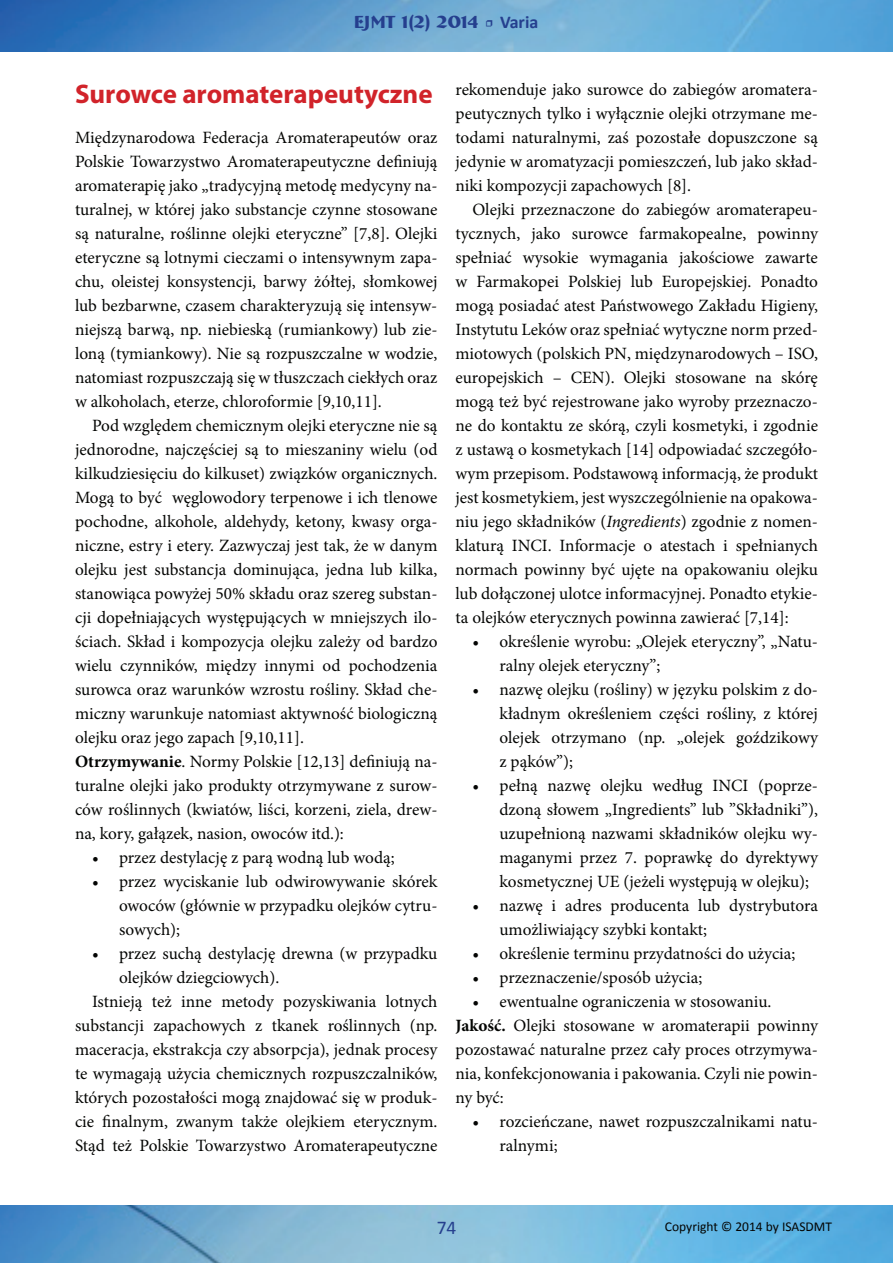
<style>
.page{position:relative;width:893px;height:1263px;background:#fff}
.page>*{position:absolute;margin:0;border:0;box-sizing:border-box;transform-origin:0 0}
.t1{font:700 27px "Myriad Pro";color:#d1232a}
.t2{font:19.5px "Calibri";color:#253f8e}
.t3{font:700 18px "Bremen BT";color:#253f8e}
.t4{font:17.25px/24px "Minion Pro";color:#040503;text-align:justify}
.t5{font:13.5px "Calibri";color:#040503}
.s1{font-family:"Minion Pro";font-weight:400}
.s2{font-family:"Calibri"}
.s3{font-weight:700}
.s4{font-style:italic}
</style>
<div class="page">
<img style="left:0;top:0;width:893px;height:52px">
<img style="left:0;top:1205px;width:893px;height:58px">
<p class="t3" style="left:354px;top:11px;width:186px">EJMT 1(2) 2014 <span class="s1">•</span> <span class="s2">Varia</span></p>
<h1 class="t1" style="left:75px;top:76px;width:359px">Surowce aromaterapeutyczne</h1>
<p class="t4" style="left:75px;top:126px;width:364px">Międzynarodowa Federacja Aromaterapeutów oraz Polskie Towarzystwo Aromaterapeutyczne definiują aromaterapię jako „tradycyjną metodę medycyny na&shy;turalnej, w której jako substancje czynne stosowane są naturalne, roślinne olejki eteryczne” [7,8]. Olejki eteryczne są lotnymi cieczami o intensywnym zapa&shy;chu, oleistej konsystencji, barwy żółtej, słomkowej lub bezbarwne, czasem charakteryzują się intensyw&shy;niejszą barwą, np. niebieską (rumiankowy) lub zie&shy;loną (tymiankowy). Nie są rozpuszczalne w wodzie, natomiast rozpuszczają się w tłuszczach ciekłych oraz w alkoholach, eterze, chloroformie [9,10,11].</p>
<p class="t4" style="left:75px;top:414px;width:364px;text-align:left;text-indent:17px">Pod względem chemicznym olejki eteryczne nie są jednorodne, najczęściej są to mieszaniny wielu (od kilkudziesięciu do kilkuset) związków organicznych.<br>Mogą to być węglowodory terpenowe i ich tlenowe pochodne, alkohole, aldehydy, ketony, kwasy orga&shy;niczne, estry i etery. Zazwyczaj jest tak, że w danym olejku jest substancja dominująca, jedna lub kilka, stanowiąca powyżej 50% składu oraz szereg substan&shy;cji dopełniających występujących w mniejszych ilo&shy;ściach. Skład i kompozycja olejku zależy od bardzo wielu czynników, między innymi od pochodzenia surowca oraz warunków wzrostu rośliny. Skład che&shy;miczny warunkuje natomiast aktywność biologiczną olejku oraz jego zapach [9,10,11].<br><span class="s3">Otrzymywanie</span>. Normy Polskie [12,13] definiują na&shy;turalne olejki jako produkty otrzymywane z surow&shy;ców roślinnych (kwiatów, liści, korzeni, ziela, drew&shy;na, kory, gałązek, nasion, owoców itd.):</p>
<p class="t4" style="left:92px;top:846px;width:304px">• przez destylację z parą wodną lub wodą;</p>
<p class="t4" style="left:119px;top:870px;width:320px;text-indent:-27px">• przez wyciskanie lub odwirowywanie skórek owoców (głównie w przypadku olejków cytru&shy;sowych);</p>
<p class="t4" style="left:92px;top:942px;width:347px">• przez suchą destylację drewna (w przypadku</p>
<p class="t4" style="left:119px;top:966px;width:162px">olejków dziegciowych).</p>
<p class="t4" style="left:92px;top:990px;width:347px">Istnieją też inne metody pozyskiwania lotnych</p>
<p class="t4" style="left:75px;top:1014px;width:364px">substancji zapachowych z tkanek roślinnych (np.</p>
<p class="t4" style="left:75px;top:1038px;width:364px">maceracja, ekstrakcja czy absorpcja), jednak procesy</p>
<p class="t4" style="left:75px;top:1062px;width:364px">te wymagają użycia chemicznych rozpuszczalników,</p>
<p class="t4" style="left:75px;top:1086px;width:364px">których pozostałości mogą znajdować się w produk-</p>
<p class="t4" style="left:75px;top:1110px;width:364px">cie finalnym, zwanym także olejkiem eterycznym.</p>
<p class="t4" style="left:75px;top:1134px;width:364px">Stąd też Polskie Towarzystwo Aromaterapeutyczne</p>
<p class="t4" style="left:455px;top:77px;width:364px">rekomenduje jako surowce do zabiegów aromatera&shy;peutycznych tylko i wyłącznie olejki otrzymane me&shy;todami naturalnymi, zaś pozostałe dopuszczone są jedynie w aromatyzacji pomieszczeń, lub jako skład&shy;niki kompozycji zapachowych [8].</p>
<p class="t4" style="left:455px;top:197px;width:364px;text-indent:17px">Olejki przeznaczone do zabiegów aromaterapeu&shy;tycznych, jako surowce farmakopealne, powinny spełniać wysokie wymagania jakościowe zawarte w Farmakopei Polskiej lub Europejskiej. Ponadto mogą posiadać atest Państwowego Zakładu Higieny, Instytutu Leków oraz spełniać wytyczne norm przed&shy;miotowych (polskich PN, międzynarodowych – ISO, europejskich – CEN). Olejki stosowane na skórę mogą też być rejestrowane jako wyroby przeznaczo&shy;ne do kontaktu ze skórą, czyli kosmetyki, i zgodnie z ustawą o kosmetykach [14] odpowiadać szczegóło&shy;wym przepisom. Podstawową informacją, że produkt jest kosmetykiem, jest wyszczególnienie na opakowa&shy;niu jego składników (<span class="s4">Ingredients</span>) zgodnie z nomen&shy;klaturą INCI. Informacje o atestach i spełnianych normach powinny być ujęte na opakowaniu olejku lub dołączonej ulotce informacyjnej. Ponadto etykie&shy;ta olejków eterycznych powinna zawierać [7,14]:</p>
<p class="t4" style="left:499px;top:629px;width:320px;text-indent:-27px">• określenie wyrobu: „Olejek eteryczny”, „Natu&shy;ralny olejek eteryczny”;</p>
<p class="t4" style="left:499px;top:677px;width:320px;text-indent:-27px">• nazwę olejku (rośliny) w języku polskim z do&shy;kładnym określeniem części rośliny, z której olejek otrzymano (np. „olejek goździkowy z pąków”);</p>
<p class="t4" style="left:499px;top:773px;width:320px;text-indent:-27px">• pełną nazwę olejku według INCI (poprze&shy;dzoną słowem „Ingredients” lub ”Składniki”), uzupełnioną nazwami składników olejku wy&shy;maganymi przez 7. poprawkę do dyrektywy kosmetycznej UE (jeżeli występują w olejku);</p>
<p class="t4" style="left:499px;top:893px;width:320px;text-indent:-27px">• nazwę i adres producenta lub dystrybutora umożliwiający szybki kontakt;</p>
<p class="t4" style="left:472px;top:941px;width:324px">• określenie terminu przydatności do użycia;</p>
<p class="t4" style="left:472px;top:965px;width:231px">• przeznaczenie/sposób użycia;</p>
<p class="t4" style="left:455px;top:989px;width:364px;text-align:left;text-indent:17px">• ewentualne ograniczenia w stosowaniu.<br><span class="s3">Jakość.</span> Olejki stosowane w aromaterapii powinny pozostawać naturalne przez cały proces otrzymywa&shy;nia, konfekcjonowania i pakowania. Czyli nie powin&shy;ny być:</p>
<p class="t4" style="left:499px;top:1109px;width:320px;text-indent:-27px">• rozcieńczane, nawet rozpuszczalnikami natu&shy;ralnymi;</p>
<p class="t2" style="left:437px;top:1215px;width:21px">74</p>
<p class="t5" style="left:665px;top:1218px;width:169px">Copyright © 2014 by ISASDMT</p>
</div>
